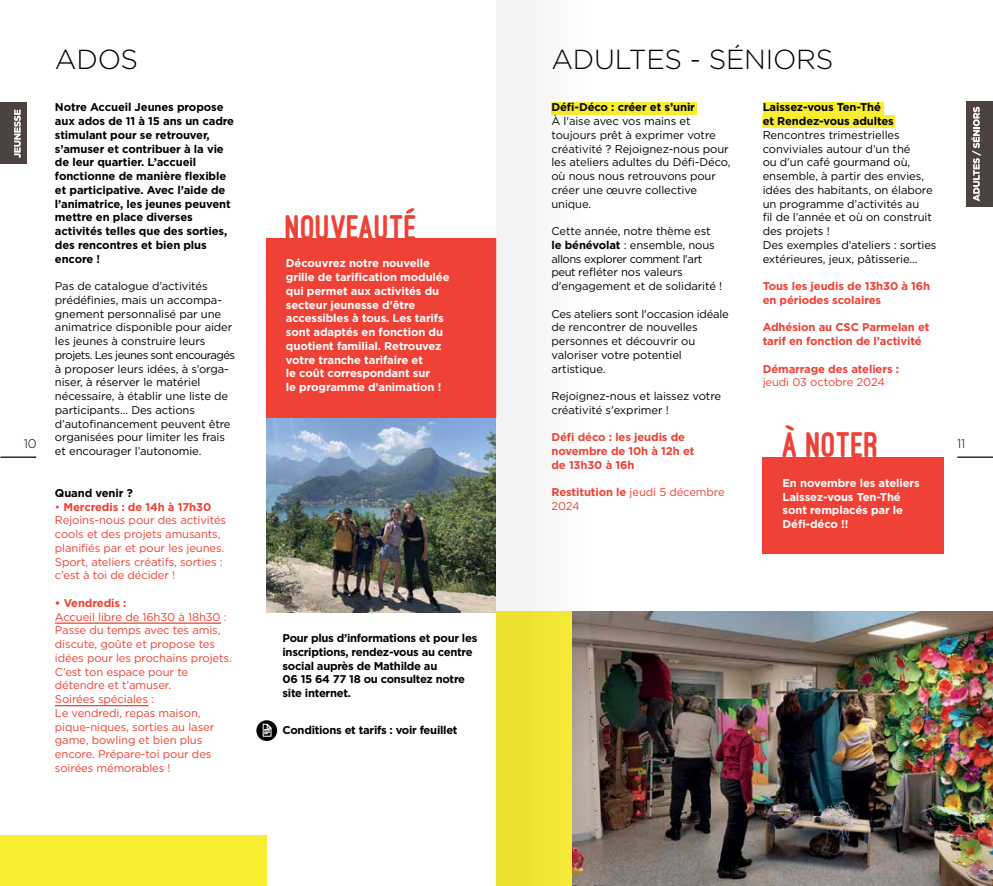
<style>
.page{position:relative;width:993px;height:886px;background:#fff}
.page>*{position:absolute;margin:0;border:0;box-sizing:border-box;transform-origin:0 0}
.t1{font:800 36.88px "Ostrich Sans";color:#ef4136}
.t2{font:300 27.5px "Gotham";letter-spacing:-.01em;color:#000}
.t3{font:300 12.5px "Gotham";color:#000}
.t4{font:11.25px/13.8px "Gotham";letter-spacing:-.01em;color:#000}
.t5{font:700 11.25px/13.8px "Gotham";letter-spacing:-.01em;color:#000}
.t6{font:11.25px/13.8px "Gotham";letter-spacing:-.01em;color:#ef4136}
.t7{font:700 11.25px/13.8px "Gotham";letter-spacing:-.01em;color:#fff}
.t8{font:700 11.25px/13.8px "Gotham";letter-spacing:-.01em;color:#ef4136}
.s1{font-weight:700}
</style>
<div class="page">
<div style="left:0;top:835px;width:266px;height:51px;background:#f9ed32"></div>
<div style="left:266px;top:239px;width:230px;height:180px;background:#ef4136"></div>
<div style="left:0;top:102px;width:27px;height:62px;background:#4c4341"></div>
<svg style="left:14px;top:110px;width:7px;height:48px"></svg>
<hr style="left:0;top:456px;width:36px;height:2px;background:#000">
<hr style="left:55px;top:622px;width:166px;height:2px;background:#ef4136">
<hr style="left:55px;top:705px;width:94px;height:1px;background:#ef4136">
<img style="left:266px;top:419px;width:230px;height:193px">
<div style="left:256px;top:720px;width:21px;height:21px;background:#000;border-radius:50%"></div>
<svg style="left:262px;top:723px;width:10px;height:14px"></svg>
<div style="left:762px;top:116px;width:132px;height:12px;background:#f9ed32"></div>
<div style="left:762px;top:102px;width:121px;height:12px;background:#f9ed32"></div>
<div style="left:551px;top:102px;width:145px;height:12px;background:#f9ed32"></div>
<img style="left:588px;top:612px;width:404px;height:274px">
<div style="left:762px;top:457px;width:181px;height:97px;background:#ef4136"></div>
<div style="left:965px;top:102px;width:27px;height:105px;background:#4c4341"></div>
<svg style="left:971px;top:107px;width:9px;height:94px"></svg>
<hr style="left:956px;top:456px;width:36px;height:2px;background:#000">
<svg style="left:496px;top:0;width:92px;height:886px"></svg>
<p class="t3" style="left:24px;top:435px;width:14px">10</p>
<h2 class="t2" style="left:55px;top:41px;width:85px">ADOS</h2>
<p class="t5" style="left:55px;top:100px;width:181px">Notre Accueil Jeunes propose aux ados de 11 à 15 ans un cadre stimulant pour se retrouver, s’amuser et contribuer à la vie de leur quartier. L’accueil fonctionne de manière flexible et participative. Avec l’aide de l’animatrice, les jeunes peuvent mettre en place diverses activités telles que des sorties, des rencontres et bien plus encore !</p>
<p class="t4" style="left:55px;top:279px;width:182px">Pas de catalogue d’activités prédéfinies, mais un accompa&shy;gnement personnalisé par une animatrice disponible pour aider les jeunes à construire leurs projets. Les jeunes sont encouragés à proposer leurs idées, à s’orga&shy;niser, à réserver le matériel nécessaire, à établir une liste de participants... Des actions d’autofinancement peuvent être organisées pour limiter les frais et encourager l’autonomie.</p>
<p class="t5" style="left:55px;top:486px;width:79px">Quand venir ?</p>
<p class="t6" style="left:55px;top:500px;width:173px">• <span class="s1">Mercredis : de 14h à 17h30<br></span>Rejoins-nous pour des activités cools et des projets amusants, planifiés par et pour les jeunes.<br>Sport, ateliers créatifs, sorties : c’est à toi de décider !</p>
<p class="t8" style="left:55px;top:596px;width:73px">• Vendredis :</p>
<p class="t6" style="left:55px;top:610px;width:178px">Accueil libre de 16h30 à 18h30 :<br>Passe du temps avec tes amis, discute, goûte et propose tes idées pour les prochains projets.<br>C’est ton espace pour te détendre et t’amuser.<br>Soirées spéciales :<br>Le vendredi, repas maison, pique-niques, sorties au laser game, bowling et bien plus encore. Prépare-toi pour des soirées mémorables !</p>
<h1 class="t1" style="left:286px;top:208px;width:133px">NOUVEAUTÉ</h1>
<p class="t7" style="left:286px;top:256px;width:165px">Découvrez notre nouvelle grille de tarification modulée qui permet aux activités du secteur jeunesse d'être accessibles à tous. Les tarifs sont adaptés en fonction du quotient familial. Retrouvez votre tranche tarifaire et<br>le coût correspondant sur<br>le programme d’animation !</p>
<p class="t5" style="left:282px;top:631px;width:196px">Pour plus d’informations et pour les inscriptions, rendez-vous au centre social auprès de Mathilde au<br>06 15 64 77 18 ou consultez notre site internet.</p>
<p class="t5" style="left:282px;top:723px;width:176px">Conditions et tarifs : voir feuillet</p>
<h2 class="t2" style="left:551px;top:41px;width:283px">ADULTES - SÉNIORS</h2>
<p class="t5" style="left:551px;top:100px;width:145px">Défi-Déco : créer et s’unir</p>
<p class="t4" style="left:551px;top:114px;width:180px">À l'aise avec vos mains et toujours prêt à exprimer votre créativité ? Rejoignez-nous pour les ateliers adultes du Défi-Déco, où nous nous retrouvons pour créer une œuvre collective unique.</p>
<p class="t4" style="left:551px;top:224px;width:172px">Cette année, notre thème est <span class="s1">le bénévolat</span> : ensemble, nous allons explorer comment l'art peut refléter nos valeurs d'engagement et de solidarité !</p>
<p class="t4" style="left:551px;top:306px;width:179px">Ces ateliers sont l'occasion idéale de rencontrer de nouvelles personnes et découvrir ou valoriser votre potentiel artistique.</p>
<p class="t4" style="left:551px;top:389px;width:171px">Rejoignez-nous et laissez votre créativité s'exprimer !</p>
<p class="t8" style="left:551px;top:430px;width:144px">Défi déco : les jeudis de novembre de 10h à 12h et de 13h30 à 16h</p>
<p class="t6" style="left:551px;top:485px;width:175px"><span class="s1">Restitution le</span> jeudi 5 décembre<br>2024</p>
<p class="t7" style="left:782px;top:476px;width:139px">En novembre les ateliers<br>Laissez-vous Ten-Thé sont remplacés par le<br>Défi-déco !!</p>
<p class="t5" style="left:762px;top:100px;width:133px">Laissez-vous Ten-Thé et Rendez-vous adultes</p>
<p class="t4" style="left:762px;top:128px;width:175px">Rencontres trimestrielles conviviales autour d’un thé<br>ou d’un café gourmand où, ensemble, à partir des envies, idées des habitants, on élabore un programme d’activités au<br>fil de l’année et où on construit des projets !<br>Des exemples d’ateliers : sorties extérieures, jeux, pâtisserie...</p>
<p class="t8" style="left:762px;top:279px;width:169px">Tous les jeudis de 13h30 à 16h en périodes scolaires</p>
<p class="t8" style="left:762px;top:320px;width:168px">Adhésion au CSC Parmelan et tarif en fonction de l’activité</p>
<p class="t8" style="left:762px;top:362px;width:138px">Démarrage des ateliers :</p>
<p class="t6" style="left:762px;top:375px;width:124px">jeudi 03 octobre 2024</p>
<h1 class="t1" style="left:782px;top:425px;width:98px">À NOTER</h1>
<p class="t3" style="left:956px;top:435px;width:9px">11</p>
</div>
